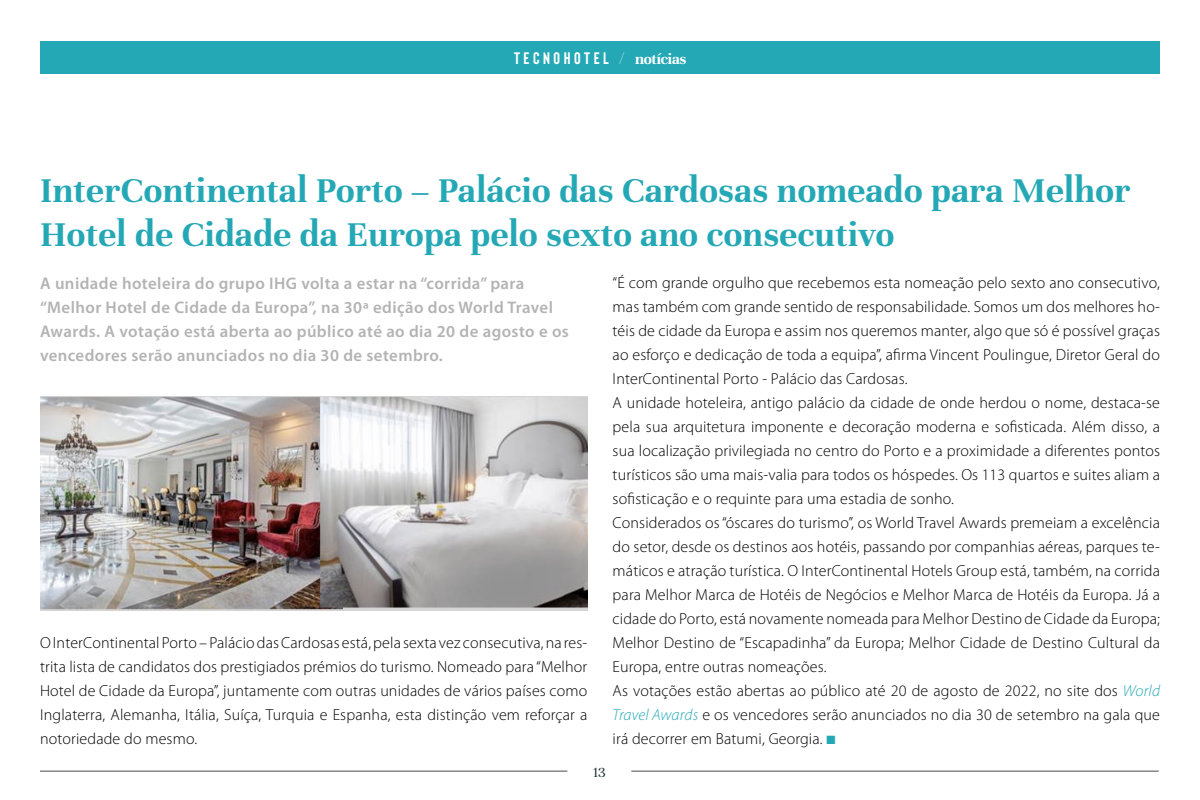
<style>
.page{position:relative;width:1200px;height:800px;background:#fff}
.page>*{position:absolute;margin:0;border:0;box-sizing:border-box;transform-origin:0 0}
.t1{font:700 38px/44px "Unna";letter-spacing:.01em;color:#24a8b5}
.t2{font:600 16.8px/24px "Myriad Pro";letter-spacing:.025em;color:#b3b3b3}
.t3{font:700 16.68px "Bison";letter-spacing:.21em;color:#fff}
.t4{font:300 16px/24px "Myriad Pro";letter-spacing:.01em;color:#000;text-align:justify}
.t5{font:15.16px "Unna";color:#172a2f}
.s1{font-family:"Bebas Neue";font-weight:300}
.s2{font-family:"Unna"}
.s3{font-style:italic;color:#24a8b5}
.s4{color:#24a8b5}
</style>
<div class="page">
<img style="left:40px;top:397px;width:547px;height:214px">
<hr style="left:40px;top:771px;width:527px;height:1px;background:#4a4a49">
<hr style="left:631px;top:771px;width:528px;height:1px;background:#4a4a49">
<div style="left:40px;top:41px;width:1120px;height:33px;background:#24a8b5"></div>
<p class="t3" style="left:514px;top:49px;width:174px">TECNOHOTEl <span class="s1">/</span> <span class="s2">notícias</span></p>
<h1 class="t1" style="left:40px;top:168px;width:1092px">InterContinental Porto – Palácio das Cardosas nomeado para Melhor<br>Hotel de Cidade da Europa pelo sexto ano consecutivo</h1>
<p class="t2" style="left:40px;top:271px;width:530px">A unidade hoteleira do grupo IHG volta a estar na “corrida” para “Melhor Hotel de Cidade da Europa”, na 30ª edição dos World Travel Awards. A votação está aberta ao público até ao dia 20 de agosto e os vencedores serão anunciados no dia 30 de setembro.</p>
<p class="t4" style="left:613px;top:271px;width:549px;text-align:left">“É com grande orgulho que recebemos esta nomeação pelo sexto ano consecutivo, mas também com grande sentido de responsabilidade. Somos um dos melhores ho&shy;téis de cidade da Europa e assim nos queremos manter, algo que só é possível graças ao esforço e dedicação de toda a equipa”, afirma Vincent Poulingue, Diretor Geral do InterContinental Porto - Palácio das Cardosas.<br>A unidade hoteleira, antigo palácio da cidade de onde herdou o nome, destaca-se pela sua arquitetura imponente e decoração moderna e sofisticada. Além disso, a sua localização privilegiada no centro do Porto e a proximidade a diferentes pontos turísticos são uma mais-valia para todos os hóspedes. Os 113 quartos e suites aliam a sofisticação e o requinte para uma estadia de sonho.<br>Considerados os “óscares do turismo”, os World Travel Awards premeiam a excelência do setor, desde os destinos aos hotéis, passando por companhias aéreas, parques te&shy;máticos e atração turística. O InterContinental Hotels Group está, também, na corrida para Melhor Marca de Hotéis de Negócios e Melhor Marca de Hotéis da Europa. Já a cidade do Porto, está novamente nomeada para Melhor Destino de Cidade da Europa; Melhor Destino de “Escapadinha” da Europa; Melhor Cidade de Destino Cultural da Europa, entre outras nomeações.<br>As votações estão abertas ao público até 20 de agosto de 2022, no site dos <span class="s3">World Travel Awards</span> e os vencedores serão anunciados no dia 30 de setembro na gala que irá decorrer em Batumi, Georgia. <span class="s4">■</span></p>
<p class="t4" style="left:40px;top:631px;width:549px">O InterContinental Porto – Palácio das Cardosas está, pela sexta vez consecutiva, na res&shy;trita lista de candidatos dos prestigiados prémios do turismo. Nomeado para “Melhor Hotel de Cidade da Europa”, juntamente com outras unidades de vários países como Inglaterra, Alemanha, Itália, Suíça, Turquia e Espanha, esta distinção vem reforçar a notoriedade do mesmo.</p>
<p class="t5" style="left:593px;top:763px;width:14px">13</p>
</div>
